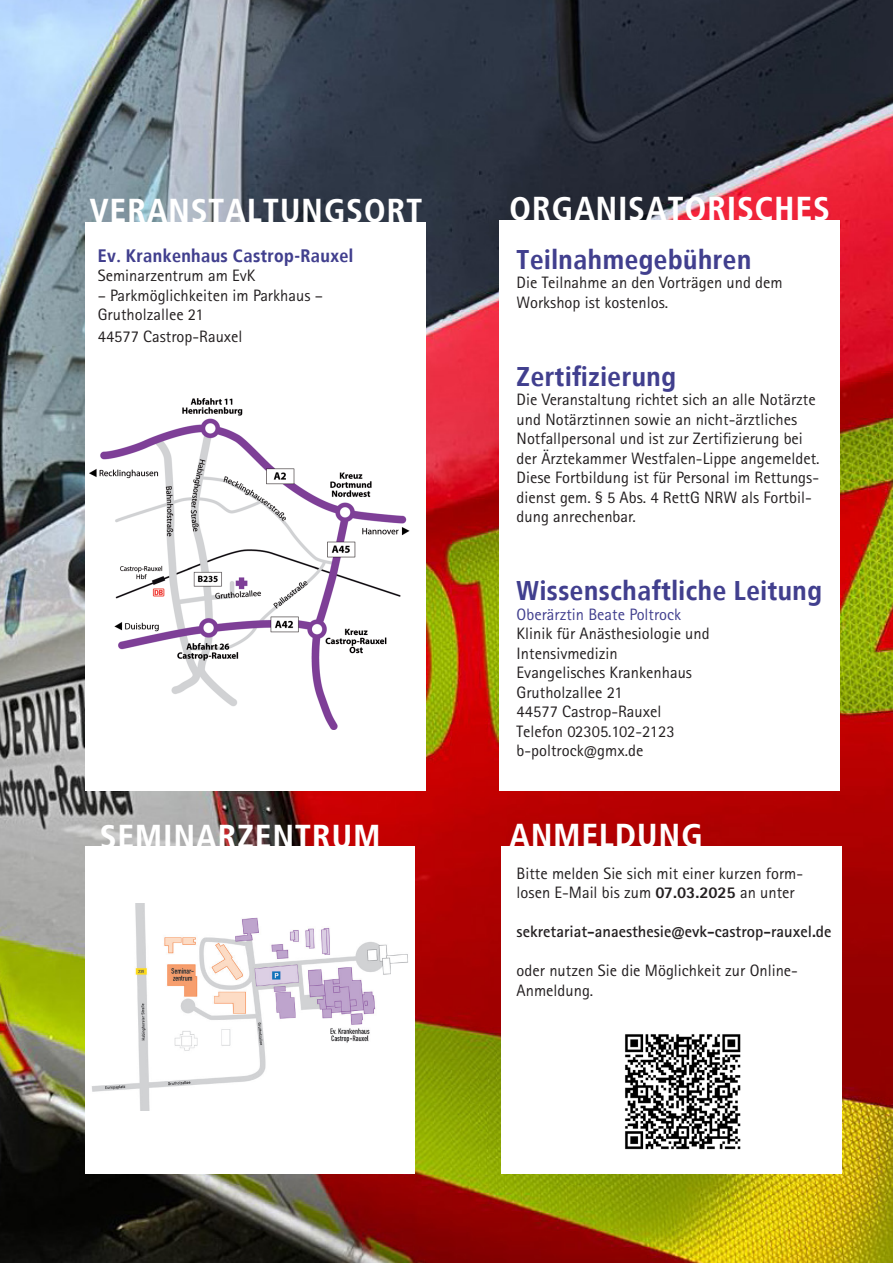
<style>
.page{position:relative;width:893px;height:1263px;background:#fff}
.page>*{position:absolute;margin:0;border:0;box-sizing:border-box;transform-origin:0 0}
.t1{font:700 33px "Transit";letter-spacing:.015em;color:#fff}
.t2{font:700 27px "Transit";color:#413f8e}
.t3{font:700 18px "Transit";color:#413f8e}
.t4{font:16.5px/19.5px "Rotis Sans Serif Pro";color:#231f20}
.t5{font:700 16.5px "Rotis Sans Serif Pro";color:#231f20}
.t6{font:16.5px "Rotis Sans Serif Pro";color:#413f8e}
.s1{font-weight:800}
</style>
<div class="page">
<img style="left:0;top:0;width:893px;height:1263px">
<div style="left:85px;top:223px;width:340px;height:568px;background:#fff"></div>
<div style="left:500px;top:220px;width:340px;height:571px;background:#fff"></div>
<div style="left:502px;top:846px;width:340px;height:328px;background:#fff"></div>
<img style="left:625px;top:1034px;width:116px;height:116px">
<div style="left:85px;top:846px;width:329px;height:328px;background:#fff"></div>
<img style="left:92px;top:904px;width:316px;height:207px">
<img style="left:89px;top:398px;width:321px;height:331px">
<p class="t1" style="left:90px;top:191px;width:335px">VERANSTALTUNGSORT</p>
<p class="t1" style="left:509px;top:189px;width:322px">ORGANISATORISCHES</p>
<p class="t3" style="left:98px;top:245px;width:257px">Ev. Krankenhaus Castrop-Rauxel</p>
<p class="t4" style="left:98px;top:266px;width:159px">Seminarzentrum am EvK</p>
<p class="t4" style="left:98px;top:286px;width:227px">– Parkmöglichkeiten im Parkhaus –</p>
<p class="t4" style="left:98px;top:305px;width:108px">Grutholzallee 21</p>
<p class="t4" style="left:98px;top:326px;width:146px">44577 Castrop-Rauxel</p>
<p class="t1" style="left:100px;top:816px;width:283px">SEMINARZENTRUM</p>
<p class="t2" style="left:517px;top:243px;width:237px">Teilnahmegebühren</p>
<p class="t4" style="left:517px;top:273px;width:268px">Die Teilnahme an den Vorträgen und dem<br>Workshop ist kostenlos.</p>
<p class="t2" style="left:517px;top:360px;width:161px">Zertifizierung</p>
<p class="t4" style="left:517px;top:390px;width:304px">Die Veranstaltung richtet sich an alle Notärzte und Notärztinnen sowie an nicht-ärztliches Notfallpersonal und ist zur Zertifizierung bei der Ärztekammer Westfalen-Lippe angemeldet.<br>Diese Fortbildung ist für Personal im Rettungs&shy;dienst gem. § 5 Abs. 4 RettG NRW als Fortbil&shy;dung anrechenbar.</p>
<p class="t2" style="left:517px;top:575px;width:307px">Wissenschaftliche Leitung</p>
<p class="t6" style="left:517px;top:604px;width:166px">Oberärztin Beate Poltrock</p>
<p class="t4" style="left:517px;top:624px;width:195px">Klinik für Anästhesiologie und<br>Intensivmedizin</p>
<p class="t4" style="left:517px;top:663px;width:177px">Evangelisches Krankenhaus</p>
<p class="t4" style="left:517px;top:683px;width:108px">Grutholzallee 21</p>
<p class="t4" style="left:517px;top:702px;width:146px">44577 Castrop-Rauxel</p>
<p class="t4" style="left:517px;top:722px;width:159px">Telefon 02305.102-2123</p>
<p class="t4" style="left:517px;top:741px;width:128px">b-poltrock@gmx.de</p>
<p class="t1" style="left:509px;top:815px;width:195px">ANMELDUNG</p>
<p class="t4" style="left:517px;top:864px;width:288px">Bitte melden Sie sich mit einer kurzen form&shy;losen E-Mail bis zum <span class="s1">07.03.2025</span> an unter</p>
<p class="t5" style="left:517px;top:921px;width:316px">sekretariat-anaesthesie@evk-castrop-rauxel.de</p>
<p class="t4" style="left:517px;top:961px;width:283px">oder nutzen Sie die Möglichkeit zur Online-<br>Anmeldung.</p>
</div>
